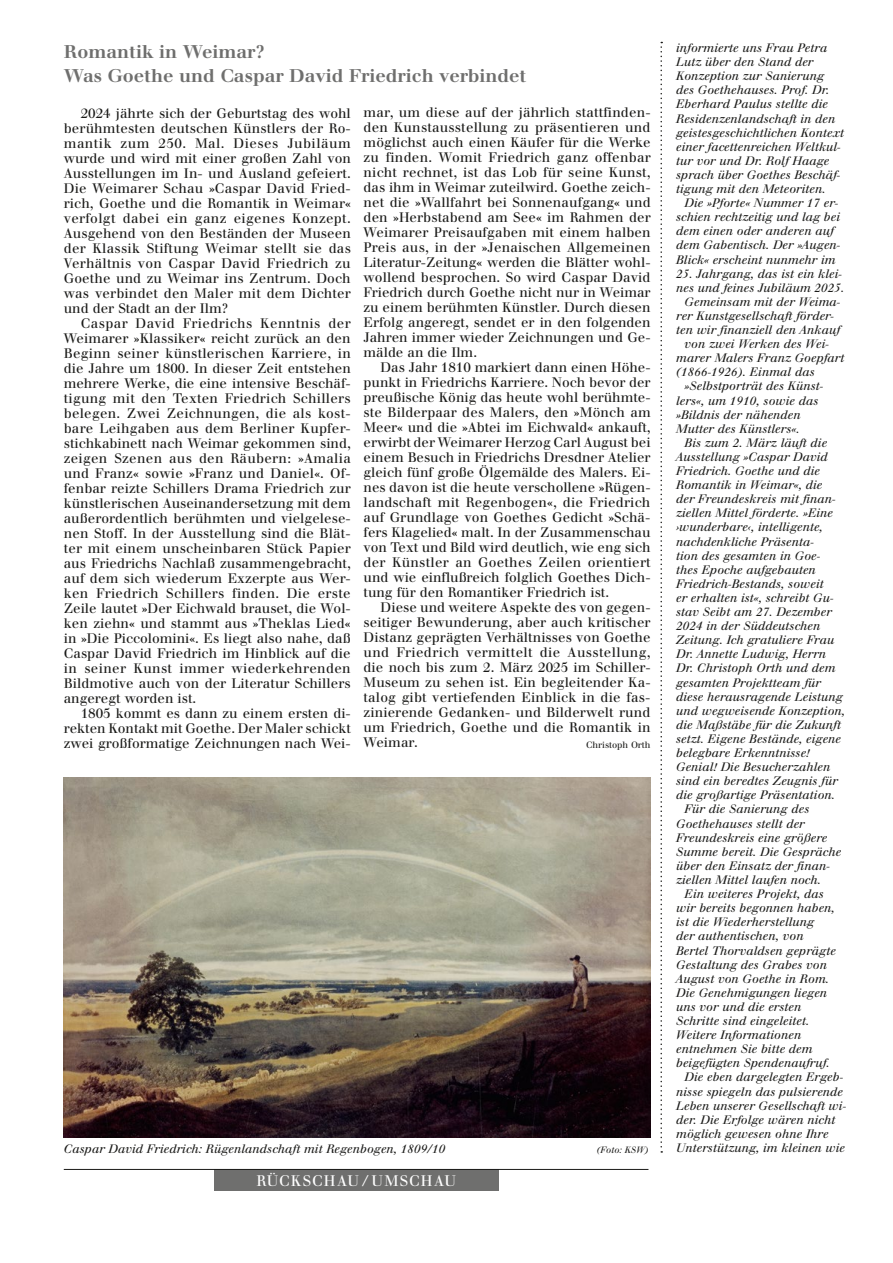
<style>
.page{position:relative;width:893px;height:1263px;background:#fff}
.page>*{position:absolute;margin:0;border:0;box-sizing:border-box;transform-origin:0 0}
.t1{font:700 18px/24px "Walbaum";color:#6f6f6e}
.t2{font:15px "Walbaum";color:#fff}
.t3{font:13.5px/15px "Walbaum";color:#1a1a18;text-align:justify}
.t4{font:italic 12px/14.1px "Walbaum";color:#1a1a18}
.t5{font:9px "Walbaum";color:#1a1a18}
.t6{font:italic 9px "Walbaum";color:#1a1a18}
</style>
<div class="page">
<img style="left:64px;top:778px;width:587px;height:360px">
<div style="left:214px;top:1169px;width:285px;height:22px;background:#6f6f6e"></div>
<svg style="left:660px;top:42px;width:2px;height:1111px"></svg>
<hr style="left:64px;top:1169px;width:584px;height:1px;background:#1a1a18">
<h1 class="t1" style="left:64px;top:39px;width:464px">Romantik in Weimar?<br>Was Goethe und Caspar David Friedrich verbindet</h1>
<p class="t4" style="left:676px;top:41px;width:169px">informierte uns Frau Petra<br>Lutz über den Stand der<br>Konzeption zur Sanierung des Goethehauses. Prof. Dr.<br>Eberhard Paulus stellte die<br>Residenzenlandschaft in den geistesgeschichtlichen Kontext einer facettenreichen Weltkul&shy;tur vor und Dr. Rolf Haage sprach über Goethes Beschäf&shy;tigung mit den Meteoriten.</p>
<p class="t4" style="left:676px;top:196px;width:166px;text-align:center">Die »Pforte« Nummer 17 er&shy;schien rechtzeitig und lag bei dem einen oder anderen auf dem Gabentisch. Der »Augen-<br>Blick« erscheint nunmehr im</p>
<p class="t4" style="left:676px;top:266px;width:167px">25. Jahrgang, das ist ein klei-</p>
<p class="t4" style="left:676px;top:280px;width:170px">nes und feines Jubiläum 2025.</p>
<p class="t4" style="left:685px;top:295px;width:157px">Gemeinsam mit der Weima-</p>
<p class="t4" style="left:676px;top:309px;width:160px">rer Kunstgesellschaft förder-</p>
<p class="t4" style="left:676px;top:323px;width:166px">ten wir finanziell den Ankauf</p>
<p class="t4" style="left:685px;top:337px;width:146px">von zwei Werken des Wei-</p>
<p class="t4" style="left:676px;top:351px;width:170px">marer Malers Franz Goepfart</p>
<p class="t4" style="left:676px;top:365px;width:140px">(1866-1926). Einmal das</p>
<p class="t4" style="left:685px;top:379px;width:140px">»Selbstporträt des Künst-</p>
<p class="t4" style="left:676px;top:393px;width:144px">lers«, um 1910, sowie das</p>
<p class="t4" style="left:676px;top:407px;width:126px">»Bildnis der nähenden</p>
<p class="t4" style="left:676px;top:421px;width:125px">Mutter des Künstlers«.</p>
<p class="t4" style="left:685px;top:436px;width:144px">Bis zum 2. März läuft die</p>
<p class="t4" style="left:676px;top:450px;width:153px">Ausstellung »Caspar David</p>
<p class="t4" style="left:676px;top:464px;width:145px">Friedrich. Goethe und die</p>
<p class="t4" style="left:676px;top:478px;width:148px">Romantik in Weimar«, die</p>
<p class="t4" style="left:676px;top:492px;width:161px">der Freundeskreis mit finan-</p>
<p class="t4" style="left:676px;top:506px;width:159px">ziellen Mittel förderte. »Eine</p>
<p class="t4" style="left:676px;top:520px;width:148px">›wunderbare‹, intelligente,</p>
<p class="t4" style="left:676px;top:534px;width:139px">nachdenkliche Präsenta-</p>
<p class="t4" style="left:676px;top:548px;width:146px">tion des gesamten in Goe-</p>
<p class="t4" style="left:676px;top:562px;width:141px">thes Epoche aufgebauten</p>
<p class="t4" style="left:676px;top:577px;width:149px">Friedrich-Bestands, soweit</p>
<p class="t4" style="left:676px;top:591px;width:159px">er erhalten ist«, schreibt Gu-</p>
<p class="t4" style="left:676px;top:605px;width:157px">stav Seibt am 27. Dezember</p>
<p class="t4" style="left:676px;top:619px;width:146px">2024 in der Süddeutschen</p>
<p class="t4" style="left:676px;top:633px;width:160px">Zeitung. Ich gratuliere Frau</p>
<p class="t4" style="left:676px;top:647px;width:152px">Dr. Annette Ludwig, Herrn</p>
<p class="t4" style="left:676px;top:661px;width:161px">Dr. Christoph Orth und dem</p>
<p class="t4" style="left:676px;top:675px;width:146px">gesamten Projektteam für</p>
<p class="t4" style="left:676px;top:689px;width:168px">diese herausragende Leistung</p>
<p class="t4" style="left:676px;top:703px;width:171px">und wegweisende Konzeption,</p>
<p class="t4" style="left:676px;top:718px;width:166px">die Maßstäbe für die Zukunft</p>
<p class="t4" style="left:676px;top:732px;width:167px">setzt. Eigene Bestände, eigene</p>
<p class="t4" style="left:676px;top:746px;width:135px">belegbare Erkenntnisse!</p>
<p class="t4" style="left:676px;top:760px;width:156px">Genial! Die Besucherzahlen</p>
<p class="t4" style="left:676px;top:774px;width:163px">sind ein beredtes Zeugnis für</p>
<p class="t4" style="left:676px;top:788px;width:161px">die großartige Präsentation.</p>
<p class="t4" style="left:685px;top:802px;width:126px">Für die Sanierung des</p>
<p class="t4" style="left:676px;top:816px;width:130px">Goethehauses stellt der</p>
<p class="t4" style="left:676px;top:830px;width:153px">Freundeskreis eine größere</p>
<p class="t4" style="left:676px;top:844px;width:167px">Summe bereit. Die Gespräche</p>
<p class="t4" style="left:676px;top:859px;width:155px">über den Einsatz der finan-</p>
<p class="t4" style="left:676px;top:873px;width:147px">ziellen Mittel laufen noch.</p>
<p class="t4" style="left:685px;top:887px;width:141px">Ein weiteres Projekt, das</p>
<p class="t4" style="left:676px;top:901px;width:160px">wir bereits begonnen haben,</p>
<p class="t4" style="left:676px;top:915px;width:140px">ist die Wiederherstellung</p>
<p class="t4" style="left:676px;top:929px;width:129px">der authentischen, von</p>
<p class="t4" style="left:676px;top:943px;width:161px">Bertel Thorvaldsen geprägte</p>
<p class="t4" style="left:676px;top:957px;width:153px">Gestaltung des Grabes von</p>
<p class="t4" style="left:676px;top:971px;width:155px">August von Goethe in Rom.</p>
<p class="t4" style="left:676px;top:985px;width:153px">Die Genehmigungen liegen</p>
<p class="t4" style="left:676px;top:1000px;width:127px">uns vor und die ersten</p>
<p class="t4" style="left:676px;top:1014px;width:135px">Schritte sind eingeleitet.</p>
<p class="t4" style="left:676px;top:1028px;width:127px">Weitere Informationen</p>
<p class="t4" style="left:676px;top:1042px;width:138px">entnehmen Sie bitte dem</p>
<p class="t4" style="left:676px;top:1056px;width:155px">beigefügten Spendenaufruf.</p>
<p class="t4" style="left:685px;top:1070px;width:160px">Die eben dargelegten Ergeb-</p>
<p class="t4" style="left:676px;top:1084px;width:169px">nisse spiegeln das pulsierende</p>
<p class="t4" style="left:676px;top:1098px;width:172px">Leben unserer Gesellschaft wi-</p>
<p class="t4" style="left:676px;top:1112px;width:161px">der. Die Erfolge wären nicht</p>
<p class="t4" style="left:676px;top:1126px;width:154px">möglich gewesen ohne Ihre</p>
<p class="t4" style="left:676px;top:1141px;width:171px">Unterstützung, im kleinen wie</p>
<p class="t3" style="left:364px;top:105px;width:289px">mar, um diese auf der jährlich stattfinden&shy;den Kunstausstellung zu präsentieren und möglichst auch einen Käufer für die Werke zu finden. Womit Friedrich ganz offenbar nicht rechnet, ist das Lob für seine Kunst, das ihm in Weimar zuteilwird. Goethe zeich&shy;net die »Wallfahrt bei Sonnenaufgang« und den »Herbstabend am See« im Rahmen der Weimarer Preisaufgaben mit einem halben Preis aus, in der »Jenaischen Allgemeinen Literatur-Zeitung« werden die Blätter wohl&shy;wollend besprochen. So wird Caspar David Friedrich durch Goethe nicht nur in Weimar zu einem berühmten Künstler. Durch diesen Erfolg angeregt, sendet er in den folgenden Jahren immer wieder Zeichnungen und Ge&shy;mälde an die Ilm.</p>
<p class="t3" style="left:364px;top:360px;width:289px;text-indent:17px">Das Jahr 1810 markiert dann einen Höhe&shy;punkt in Friedrichs Karriere. Noch bevor der preußische König das heute wohl berühmte&shy;ste Bilderpaar des Malers, den »Mönch am Meer« und die »Abtei im Eichwald« ankauft, erwirbt der Weimarer Herzog Carl August bei einem Besuch in Friedrichs Dresdner Atelier gleich fünf große Ölgemälde des Malers. Ei&shy;nes davon ist die heute verschollene »Rügen&shy;landschaft mit Regenbogen«, die Friedrich auf Grundlage von Goethes Gedicht »Schä&shy;fers Klagelied« malt. In der Zusammenschau von Text und Bild wird deutlich, wie eng sich der Künstler an Goethes Zeilen orientiert und wie einflußreich folglich Goethes Dich&shy;tung für den Romantiker Friedrich ist.</p>
<p class="t3" style="left:364px;top:600px;width:289px;text-indent:17px">Diese und weitere Aspekte des von gegen&shy;seitiger Bewunderung, aber auch kritischer Distanz geprägten Verhältnisses von Goethe und Friedrich vermittelt die Ausstellung, die noch bis zum 2. März 2025 im Schiller-Museum zu sehen ist. Ein begleitender Ka&shy;talog gibt vertiefenden Einblick in die fas&shy;zinierende Gedanken- und Bilderwelt rund um Friedrich, Goethe und die Romantik in Weimar.</p>
<p class="t3" style="left:64px;top:105px;width:289px;text-indent:17px">2024 jährte sich der Geburtstag des wohl berühmtesten deutschen Künstlers der Ro&shy;mantik zum 250. Mal. Dieses Jubiläum wurde und wird mit einer großen Zahl von Ausstellungen im In- und Ausland gefeiert.<br>Die Weimarer Schau »Caspar David Fried&shy;rich, Goethe und die Romantik in Weimar« verfolgt dabei ein ganz eigenes Konzept.<br>Ausgehend von den Beständen der Museen der Klassik Stiftung Weimar stellt sie das Verhältnis von Caspar David Friedrich zu Goethe und zu Weimar ins Zentrum. Doch was verbindet den Maler mit dem Dichter und der Stadt an der Ilm?</p>
<p class="t3" style="left:64px;top:315px;width:289px;text-indent:17px">Caspar David Friedrichs Kenntnis der Weimarer »Klassiker« reicht zurück an den Beginn seiner künstlerischen Karriere, in die Jahre um 1800. In dieser Zeit entstehen mehrere Werke, die eine intensive Beschäf&shy;tigung mit den Texten Friedrich Schillers belegen. Zwei Zeichnungen, die als kost&shy;bare Leihgaben aus dem Berliner Kupfer&shy;stichkabinett nach Weimar gekommen sind, zeigen Szenen aus den Räubern: »Amalia und Franz« sowie »Franz und Daniel«. Of&shy;fenbar reizte Schillers Drama Friedrich zur künstlerischen Auseinandersetzung mit dem außerordentlich berühmten und vielgelese&shy;nen Stoff. In der Ausstellung sind die Blät&shy;ter mit einem unscheinbaren Stück Papier aus Friedrichs Nachlaß zusammengebracht, auf dem sich wiederum Exzerpte aus Wer&shy;ken Friedrich Schillers finden. Die erste Zeile lautet »Der Eichwald brauset, die Wol&shy;ken ziehn« und stammt aus »Theklas Lied« in »Die Piccolomini«. Es liegt also nahe, daß Caspar David Friedrich im Hinblick auf die in seiner Kunst immer wiederkehrenden Bildmotive auch von der Literatur Schillers angeregt worden ist.</p>
<p class="t3" style="left:64px;top:705px;width:289px;text-indent:17px">1805 kommt es dann zu einem ersten di&shy;rekten Kontakt mit Goethe. Der Maler schickt zwei großformatige Zeichnungen nach Wei-</p>
<p class="t5" style="left:586px;top:739px;width:66px">Christoph Orth</p>
<p class="t4" style="left:64px;top:1141px;width:383px">Caspar David Friedrich: Rügenlandschaft mit Regenbogen, 1809/10</p>
<p class="t6" style="left:597px;top:1144px;width:53px">(Foto: KSW)</p>
<p class="t2" style="left:256px;top:1172px;width:12px">rückschau</p>
<p class="t2" style="left:362px;top:1172px;width:50px">/ UMschau</p>
</div>
